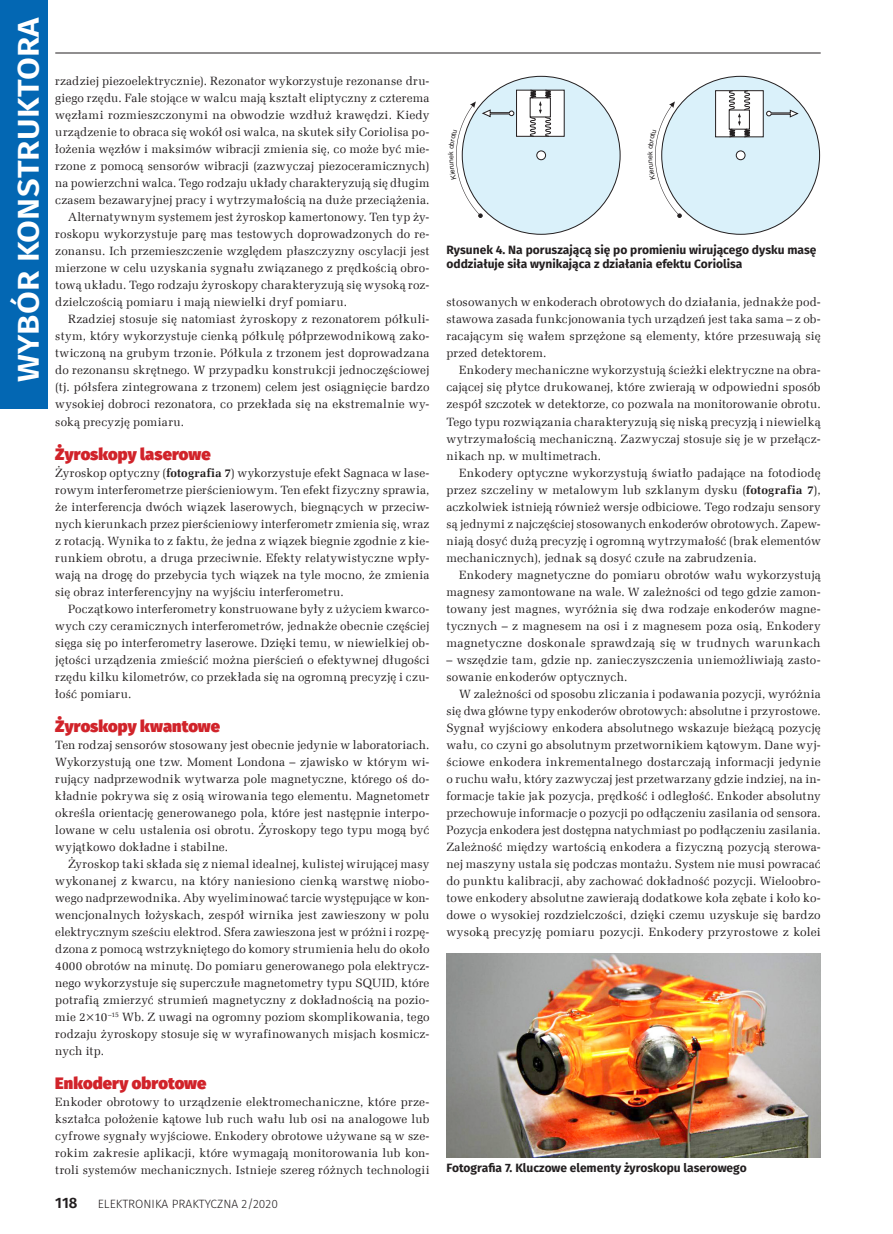
<style>
.page{position:relative;width:893px;height:1234px;background:#fff}
.page>*{position:absolute;margin:0;border:0;box-sizing:border-box;transform-origin:0 0}
.t1{font:600 30px "Fira Sans";letter-spacing:.01em;color:#fff;scale:1.1 1}
._3_Srodtytul{font:900 16.5px "Fira Sans";letter-spacing:.005em;color:#d1232a}
.t2{font:600 15px "Fira Sans";color:#231f20}
._1_Body{font:12px/17px "Zapf Ellipt EU";letter-spacing:.015em;color:#231f20;text-align:justify}
._4_Podpis{font:700 12px/14.4px "Fira Sans";color:#231f20}
.t3{font:300 12px "Fira Sans";color:#231f20}
.s1{font-weight:700}
</style>
<div class="page">
<hr style="left:55px;top:53px;width:766px;height:1px;background:#231f20">
<div style="left:0;top:0;width:47px;height:408px;background:#0367b3"></div>
<img style="left:446px;top:953px;width:375px;height:204px">
<div style="left:462px;top:76px;width:158px;height:158px;background:#daf1fa;border-radius:50%"></div>
<div style="left:662px;top:76px;width:158px;height:158px;background:#daf1fa;border-radius:50%"></div>
<div style="left:537px;top:151px;width:9px;height:9px;background:#fff;border-radius:50%"></div>
<div style="left:536px;top:151px;width:10px;height:9px;border:1px solid #231f20;border-radius:50%"></div>
<div style="left:736px;top:151px;width:9px;height:9px;background:#fff;border-radius:50%"></div>
<div style="left:736px;top:151px;width:9px;height:9px;border:1px solid #231f20;border-radius:50%"></div>
<div style="left:516px;top:90px;width:48px;height:46px;background:#fff"></div>
<div style="left:516px;top:90px;width:48px;height:46px;border:1px solid #231f20"></div>
<svg style="left:528px;top:89px;width:26px;height:48px"></svg>
<svg style="left:766px;top:110px;width:33px;height:7px"></svg>
<div style="left:716px;top:91px;width:47px;height:46px;background:#fff"></div>
<div style="left:715px;top:90px;width:48px;height:47px;border:1px solid #231f20"></div>
<svg style="left:727px;top:90px;width:26px;height:47px"></svg>
<svg style="left:456px;top:101px;width:58px;height:117px"></svg>
<svg style="left:655px;top:101px;width:26px;height:117px"></svg>
<p class="t1" style="left:4px;top:382px;width:334px;rotate:-90deg">WYBÓR KONSTRUKTORA</p>
<p class="_1_Body" style="left:55px;top:73px;width:376px">rzadziej piezoelektrycznie). Rezonator wykorzystuje rezonanse dru&shy;giego rzędu. Fale stojące w walcu mają kształt eliptyczny z czterema węzłami rozmieszczonymi na obwodzie wzdłuż krawędzi. Kiedy urządzenie to obraca się wokół osi walca, na skutek siły Coriolisa po&shy;łożenia węzłów i maksimów wibracji zmienia się, co może być mie&shy;rzone z pomocą sensorów wibracji (zazwyczaj piezoceramicznych) na powierzchni walca. Tego rodzaju układy charakteryzują się długim czasem bezawaryjnej pracy i wytrzymałością na duże przeciążenia.</p>
<p class="_1_Body" style="left:55px;top:209px;width:376px;text-indent:13px">Alternatywnym systemem jest żyroskop kamertonowy. Ten typ ży&shy;roskopu wykorzystuje parę mas testowych doprowadzonych do re&shy;zonansu. Ich przemieszczenie względem płaszczyzny oscylacji jest mierzone w celu uzyskania sygnału związanego z prędkością obro&shy;tową układu. Tego rodzaju żyroskopy charakteryzują się wysoką roz&shy;dzielczością pomiaru i mają niewielki dryf pomiaru.</p>
<p class="_1_Body" style="left:55px;top:311px;width:376px;text-indent:13px">Rzadziej stosuje się natomiast żyroskopy z rezonatorem półkuli&shy;stym, który wykorzystuje cienką półkulę półprzewodnikową zako&shy;twiczoną na grubym trzonie. Półkula z trzonem jest doprowadzana do rezonansu skrętnego. W przypadku konstrukcji jednoczęściowej (tj. półsfera zintegrowana z trzonem) celem jest osiągnięcie bardzo wysokiej dobroci rezonatora, co przekłada się na ekstremalnie wy&shy;soką precyzję pomiaru.</p>
<p class="_3_Srodtytul" style="left:55px;top:438px;width:157px">Żyroskopy laserowe</p>
<p class="_1_Body" style="left:55px;top:464px;width:376px">Żyroskop optyczny (<span class="s1">fotografia 7</span>) wykorzystuje efekt Sagnaca w lase&shy;rowym interferometrze pierścieniowym. Ten efekt fizyczny sprawia, że interferencja dwóch wiązek laserowych, biegnących w przeciw&shy;nych kierunkach przez pierścieniowy interferometr zmienia się, wraz z rotacją. Wynika to z faktu, że jedna z wiązek biegnie zgodnie z kie&shy;runkiem obrotu, a druga przeciwnie. Efekty relatywistyczne wpły&shy;wają na drogę do przebycia tych wiązek na tyle mocno, że zmienia się obraz interferencyjny na wyjściu interferometru.</p>
<p class="_1_Body" style="left:55px;top:600px;width:376px;text-indent:13px">Początkowo interferometry konstruowane były z użyciem kwarco&shy;wych czy ceramicznych interferometrów, jednakże obecnie częściej sięga się po interferometry laserowe. Dzięki temu, w niewielkiej ob&shy;jętości urządzenia zmieścić można pierścień o efektywnej długości rzędu kilku kilometrów, co przekłada się na ogromną precyzję i czu&shy;łość pomiaru.</p>
<p class="_3_Srodtytul" style="left:55px;top:710px;width:166px">Żyroskopy kwantowe</p>
<p class="_1_Body" style="left:55px;top:736px;width:376px">Ten rodzaj sensorów stosowany jest obecnie jedynie w laboratoriach.<br>Wykorzystują one tzw. Moment Londona – zjawisko w którym wi&shy;rujący nadprzewodnik wytwarza pole magnetyczne, którego oś do&shy;kładnie pokrywa się z osią wirowania tego elementu. Magnetometr określa orientację generowanego pola, które jest następnie interpo&shy;lowane w celu ustalenia osi obrotu. Żyroskopy tego typu mogą być wyjątkowo dokładne i stabilne.</p>
<p class="_1_Body" style="left:55px;top:855px;width:376px;text-indent:13px">Żyroskop taki składa się z niemal idealnej, kulistej wirującej masy wykonanej z kwarcu, na który naniesiono cienką warstwę niobo&shy;wego nadprzewodnika. Aby wyeliminować tarcie występujące w kon&shy;wencjonalnych łożyskach, zespół wirnika jest zawieszony w polu elektrycznym sześciu elektrod. Sfera zawieszona jest w próżni i rozpę&shy;dzona z pomocą wstrzykniętego do komory strumienia helu do około 4000 obrotów na minutę. Do pomiaru generowanego pola elektrycz&shy;nego wykorzystuje się superczułe magnetometry typu SQUID, które potrafią zmierzyć strumień magnetyczny z dokładnością na pozio&shy;mie 2×10<sup>–15</sup> Wb. Z uwagi na ogromny poziom skomplikowania, tego rodzaju żyroskopy stosuje się w wyrafinowanych misjach kosmicz&shy;nych itp.</p>
<p class="_3_Srodtytul" style="left:55px;top:1067px;width:153px">Enkodery obrotowe</p>
<p class="_1_Body" style="left:55px;top:1093px;width:376px">Enkoder obrotowy to urządzenie elektromechaniczne, które prze&shy;kształca położenie kątowe lub ruch wału lub osi na analogowe lub cyfrowe sygnały wyjściowe. Enkodery obrotowe używane są w sze&shy;rokim zakresie aplikacji, które wymagają monitorowania lub kon&shy;troli systemów mechanicznych. Istnieje szereg różnych technologii</p>
<p class="t2" style="left:55px;top:1190px;width:24px">118</p>
<p class="t3" style="left:98px;top:1195px;width:182px">ELEKTRONIKA PRAKTYCZNA 2/2020</p>
<p class="_4_Podpis" style="left:446px;top:241px;width:372px">Rysunek 4. Na poruszającą się po promieniu wirującego dysku masę oddziałuje siła wynikająca z działania efektu Coriolisa</p>
<p class="_1_Body" style="left:446px;top:294px;width:376px">stosowanych w enkoderach obrotowych do działania, jednakże pod&shy;stawowa zasada funkcjonowania tych urządzeń jest taka sama – z ob&shy;racającym się wałem sprzężone są elementy, które przesuwają się przed detektorem.</p>
<p class="_1_Body" style="left:446px;top:362px;width:376px;text-indent:13px">Enkodery mechaniczne wykorzystują ścieżki elektryczne na obra&shy;cającej się płytce drukowanej, które zwierają w odpowiedni sposób zespół szczotek w detektorze, co pozwala na monitorowanie obrotu.<br>Tego typu rozwiązania charakteryzują się niską precyzją i niewielką wytrzymałością mechaniczną. Zazwyczaj stosuje się je w przełącz&shy;nikach np. w multimetrach.</p>
<p class="_1_Body" style="left:446px;top:464px;width:376px;text-indent:13px">Enkodery optyczne wykorzystują światło padające na fotodiodę przez szczeliny w metalowym lub szklanym dysku (<span class="s1">fotografia 7</span>), aczkolwiek istnieją również wersje odbiciowe. Tego rodzaju sensory są jednymi z najczęściej stosowanych enkoderów obrotowych. Zapew&shy;niają dosyć dużą precyzję i ogromną wytrzymałość (brak elementów mechanicznych), jednak są dosyć czułe na zabrudzenia.</p>
<p class="_1_Body" style="left:446px;top:566px;width:376px;text-indent:13px">Enkodery magnetyczne do pomiaru obrotów wału wykorzystują magnesy zamontowane na wale. W zależności od tego gdzie zamon&shy;towany jest magnes, wyróżnia się dwa rodzaje enkoderów magne&shy;tycznych – z magnesem na osi i z magnesem poza osią, Enkodery magnetyczne doskonale sprawdzają się w trudnych warunkach</p>
<p class="_1_Body" style="left:446px;top:651px;width:376px">– wszędzie tam, gdzie np. zanieczyszczenia uniemożliwiają zasto&shy;sowanie enkoderów optycznych.</p>
<p class="_1_Body" style="left:446px;top:685px;width:376px;text-indent:13px">W zależności od sposobu zliczania i podawania pozycji, wyróżnia się dwa główne typy enkoderów obrotowych: absolutne i przyrostowe.<br>Sygnał wyjściowy enkodera absolutnego wskazuje bieżącą pozycję wału, co czyni go absolutnym przetwornikiem kątowym. Dane wyj&shy;ściowe enkodera inkrementalnego dostarczają informacji jedynie o ruchu wału, który zazwyczaj jest przetwarzany gdzie indziej, na in&shy;formacje takie jak pozycja, prędkość i odległość. Enkoder absolutny przechowuje informacje o pozycji po odłączeniu zasilania od sensora.<br>Pozycja enkodera jest dostępna natychmiast po podłączeniu zasilania.<br>Zależność między wartością enkodera a fizyczną pozycją sterowa&shy;nej maszyny ustala się podczas montażu. System nie musi powracać do punktu kalibracji, aby zachować dokładność pozycji. Wieloobro&shy;towe enkodery absolutne zawierają dodatkowe koła zębate i koło ko&shy;dowe o wysokiej rozdzielczości, dzięki czemu uzyskuje się bardzo wysoką precyzję pomiaru pozycji. Enkodery przyrostowe z kolei</p>
<p class="_4_Podpis" style="left:446px;top:1158px;width:302px">Fotografia 7. Kluczowe elementy żyroskopu laserowego</p>
</div>
